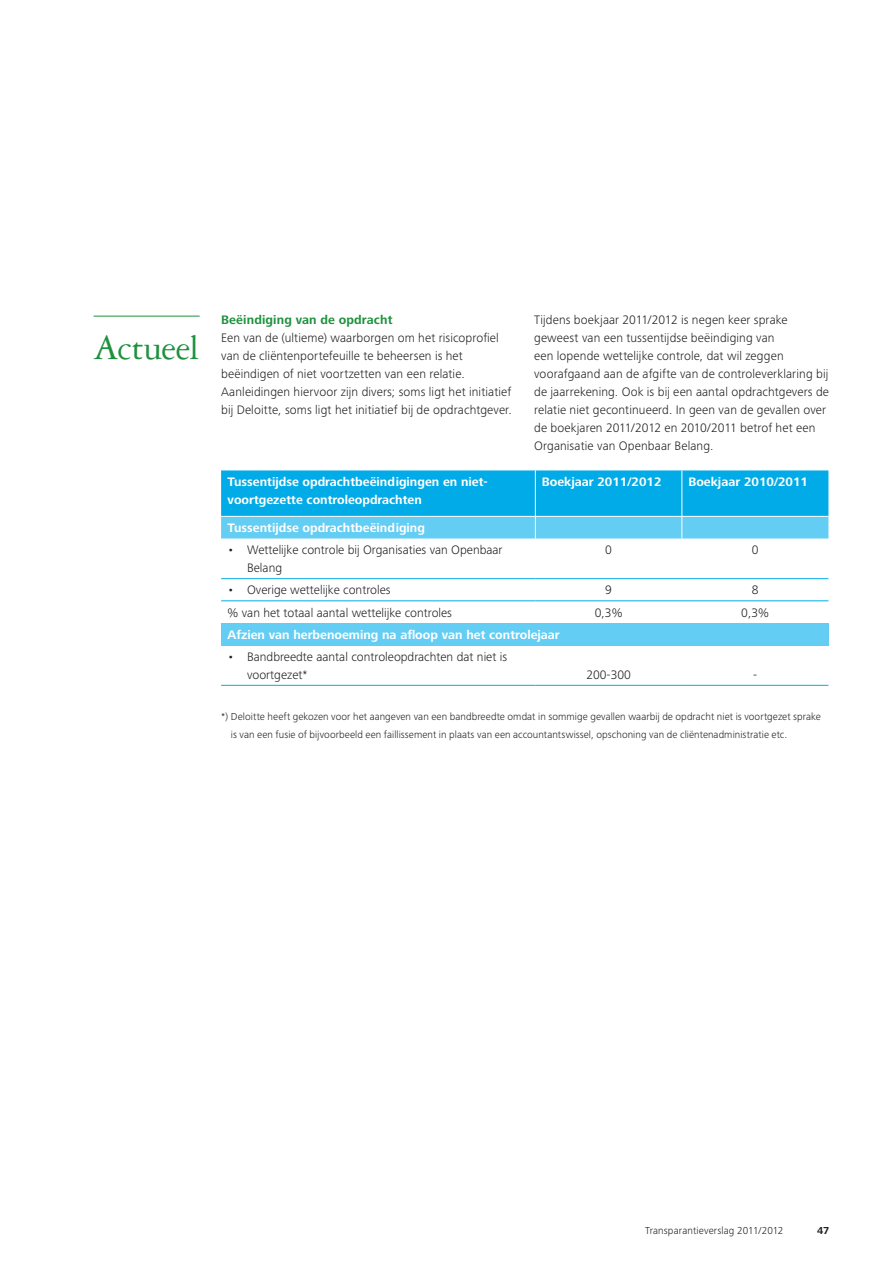
<style>
.page{position:relative;width:893px;height:1263px;background:#fff}
.page>*{position:absolute;margin:0;border:0;box-sizing:border-box;transform-origin:0 0}
.Actueel_marker{font:37.5px "Garamond 3 LT Std";letter-spacing:-.015em;color:#1f913e}
.Body{font:300 12.75px/18px "Frutiger Next Pro";letter-spacing:.005em;color:#231f20}
.t1{font:700 12.75px/18px "Frutiger Next Pro";color:#fff}
.tbl_Body{font:300 12.75px "Frutiger Next Pro";color:#231f20}
.B_Subheading_kleur_a{font:700 12.75px "Frutiger Next Pro";letter-spacing:.01em;color:#1f913e}
.Bijschrift{font:300 10.5px/18px "Frutiger Next Pro";letter-spacing:.005em;color:#231f20}
.t2{font:700 10.5px "Frutiger Next Pro";color:#231f20}
</style>
<div class="page">
<div style="left:221px;top:623px;width:607px;height:22px;background:#63cdf3"></div>
<hr style="left:221px;top:578px;width:314px;height:1px;background:#00abe7">
<hr style="left:535px;top:578px;width:147px;height:1px;background:#00abe7">
<hr style="left:682px;top:578px;width:146px;height:1px;background:#00abe7">
<hr style="left:221px;top:600px;width:314px;height:1px;background:#00abe7">
<hr style="left:535px;top:600px;width:147px;height:1px;background:#00abe7">
<hr style="left:682px;top:600px;width:146px;height:1px;background:#00abe7">
<hr style="left:221px;top:685px;width:314px;height:1px;background:#00abe7">
<hr style="left:535px;top:685px;width:147px;height:1px;background:#00abe7">
<hr style="left:682px;top:685px;width:146px;height:1px;background:#00abe7">
<svg style="left:221px;top:470px;width:607px;height:68px;background:#24b7eb"></svg>
<hr style="left:94px;top:316px;width:106px;height:1px;background:#1f913e">
<p class="Actueel_marker" style="left:94px;top:327px;width:108px">Actueel</p>
<p class="B_Subheading_kleur_a" style="left:221px;top:312px;width:173px">Beëindiging van de opdracht</p>
<p class="Body" style="left:221px;top:329px;width:292px">Een van de (ultieme) waarborgen om het risicoprofiel van de cliëntenportefeuille te beheersen is het beëindigen of niet voortzetten van een relatie.<br>Aanleidingen hiervoor zijn divers; soms ligt het initiatief bij Deloitte, soms ligt het initiatief bij de opdrachtgever.</p>
<p class="Body" style="left:534px;top:311px;width:296px">Tijdens boekjaar 2011/2012 is negen keer sprake geweest van een tussentijdse beëindiging van<br>een lopende wettelijke controle, dat wil zeggen voorafgaand aan de afgifte van de controleverklaring bij de jaarrekening. Ook is bij een aantal opdrachtgevers de relatie niet gecontinueerd. In geen van de gevallen over de boekjaren 2011/2012 en 2010/2011 betrof het een Organisatie van Openbaar Belang.</p>
<p class="t1" style="left:228px;top:473px;width:262px">Tussentijdse opdrachtbeëindigingen en niet&shy;voortgezette controleopdrachten</p>
<p class="t1" style="left:542px;top:473px;width:121px">Boekjaar 2011/2012</p>
<p class="t1" style="left:688px;top:473px;width:121px">Boekjaar 2010/2011</p>
<p class="t1" style="left:228px;top:519px;width:199px">Tussentijdse opdrachtbeëindiging</p>
<p class="Body" style="left:247px;top:541px;width:257px;text-indent:-20px">• Wettelijke controle bij Organisaties van Openbaar<br>Belang</p>
<p class="tbl_Body" style="left:605px;top:543px;width:8px">0</p>
<p class="tbl_Body" style="left:752px;top:543px;width:8px">0</p>
<p class="Body" style="left:228px;top:581px;width:164px">• Overige wettelijke controles</p>
<p class="tbl_Body" style="left:605px;top:583px;width:8px">9</p>
<p class="tbl_Body" style="left:752px;top:583px;width:8px">8</p>
<p class="tbl_Body" style="left:228px;top:605px;width:226px">% van het totaal aantal wettelijke controles</p>
<p class="tbl_Body" style="left:595px;top:605px;width:29px">0,3%</p>
<p class="tbl_Body" style="left:741px;top:605px;width:29px">0,3%</p>
<p class="t1" style="left:228px;top:625px;width:334px">Afzien van herbenoeming na afloop van het controlejaar</p>
<p class="Body" style="left:247px;top:647px;width:262px;text-indent:-20px">• Bandbreedte aantal controleopdrachten dat niet is voortgezet*</p>
<p class="tbl_Body" style="left:586px;top:667px;width:46px">200-300</p>
<p class="tbl_Body" style="left:753px;top:667px;width:6px">-</p>
<p class="Bijschrift" style="left:231px;top:708px;width:591px;text-indent:-10px">*) Deloitte heeft gekozen voor het aangeven van een bandbreedte omdat in sommige gevallen waarbij de opdracht niet is voortgezet sprake is van een fusie of bijvoorbeeld een faillissement in plaats van een accountantswissel, opschoning van de cliëntenadministratie etc.</p>
<p class="Bijschrift" style="left:645px;top:1221px;width:140px">Transparantieverslag 2011/2012</p>
<p class="t2" style="left:817px;top:1224px;width:14px">47</p>
</div>
